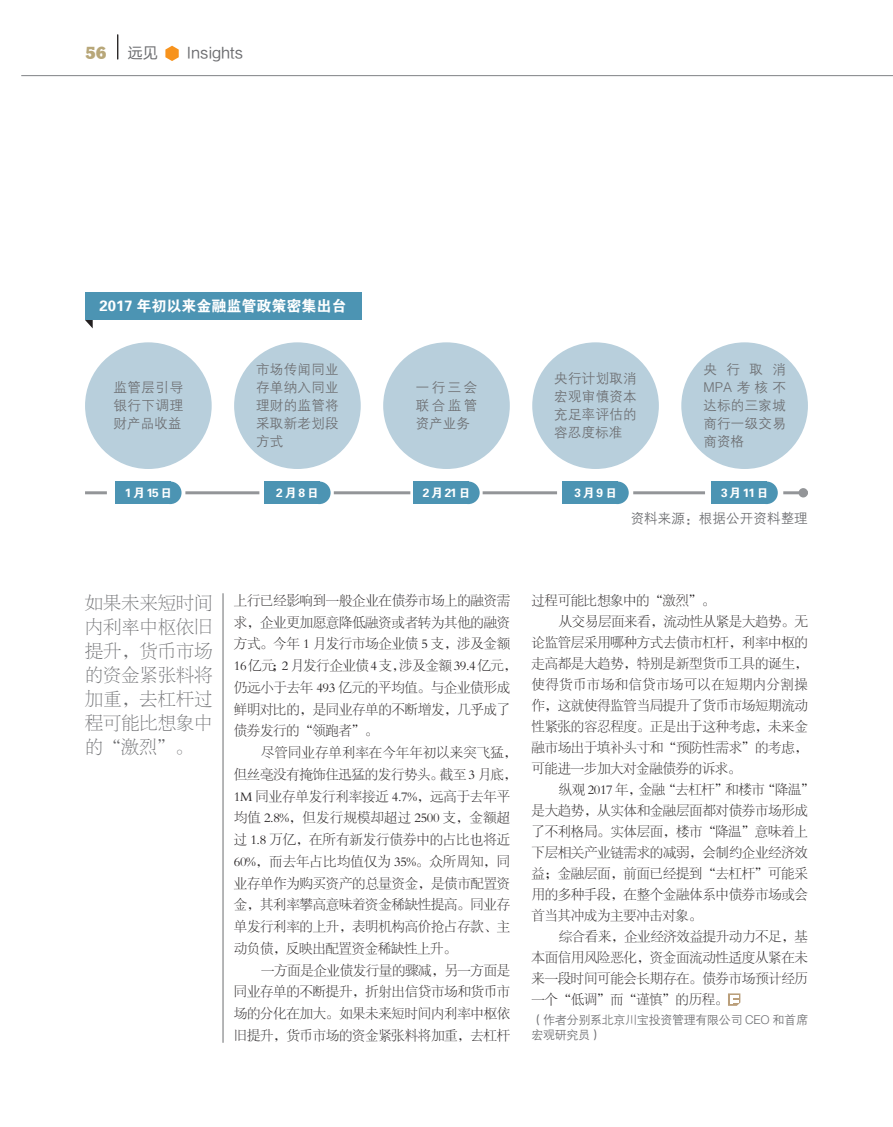
<style>
.page{position:relative;width:893px;height:1127px;background:#fff}
.page>*{position:absolute;margin:0;border:0;box-sizing:border-box;transform-origin:0 0}
.提文{font:18px/24px "FZBSJW GB1 0";letter-spacing:.015em;color:#6c6d70;text-align:justify}
.t1{font:800 16.95px "Stymie BT";color:#b8a779}
.t2{font:15px "FZDHTJW GB1 0";color:#fff}
.t3{font:15px "FZLTHJW GB1 0";color:#6c6d70}
.正文{font:13.5px/21.8px "FZSYJW GB1 0";letter-spacing:-.025em;color:#231f20}
.t4{font:13.5px/18px "FZZDXJW GB1 0";letter-spacing:.02em;color:#6c6d70;text-align:justify}
.t5{font:12px/15px "FZZDXJW GB1 0";letter-spacing:-.025em;color:#6c6d70}
.t6{font:12px "FZDHTJW GB1 0";letter-spacing:.13em;color:#fff}
.s1{font-family:"FZLTHJW GB1 0";font-weight:400;font-size:15px;color:#6c6d70}
</style>
<div class="page">
<hr style="left:21px;top:75px;width:872px;height:1px;background:#808285">
<svg style="left:117px;top:35px;width:1px;height:24px"></svg>
<svg style="left:165px;top:46px;width:14px;height:15px"></svg>
<svg style="left:728px;top:993px;width:12px;height:13px"></svg>
<hr style="left:223px;top:593px;width:1px;height:450px;background:#6c6d70">
<svg style="left:85px;top:320px;width:8px;height:8px"></svg>
<div style="left:85px;top:292px;width:276px;height:28px;background:#4c94b3"></div>
<div style="left:85px;top:342px;width:127px;height:127px;background:#b8cfdc;border-radius:50%"></div>
<div style="left:234px;top:342px;width:127px;height:127px;background:#b8cfdc;border-radius:50%"></div>
<div style="left:383px;top:342px;width:127px;height:127px;background:#b8cfdc;border-radius:50%"></div>
<div style="left:532px;top:342px;width:127px;height:127px;background:#b8cfdc;border-radius:50%"></div>
<div style="left:681px;top:342px;width:127px;height:127px;background:#b8cfdc;border-radius:50%"></div>
<div style="left:115px;top:481px;width:55px;height:23px;background:#4c94b3"></div>
<div style="left:159px;top:481px;width:23px;height:23px;background:#4c94b3;border-radius:50%"></div>
<div style="left:264px;top:481px;width:55px;height:23px;background:#4c94b3"></div>
<div style="left:308px;top:481px;width:23px;height:23px;background:#4c94b3;border-radius:50%"></div>
<div style="left:562px;top:481px;width:55px;height:23px;background:#4c94b3"></div>
<div style="left:606px;top:481px;width:23px;height:23px;background:#4c94b3;border-radius:50%"></div>
<div style="left:711px;top:481px;width:55px;height:23px;background:#4c94b3"></div>
<div style="left:755px;top:481px;width:23px;height:23px;background:#4c94b3;border-radius:50%"></div>
<div style="left:413px;top:481px;width:55px;height:23px;background:#4c94b3"></div>
<div style="left:457px;top:481px;width:23px;height:23px;background:#4c94b3;border-radius:50%"></div>
<hr style="left:185px;top:491px;width:74px;height:3px;background:#939598">
<hr style="left:85px;top:491px;width:22px;height:3px;background:#939598">
<hr style="left:334px;top:491px;width:76px;height:3px;background:#939598">
<hr style="left:483px;top:491px;width:74px;height:3px;background:#939598">
<hr style="left:633px;top:491px;width:72px;height:3px;background:#939598">
<hr style="left:783px;top:491px;width:25px;height:3px;background:#939598">
<div style="left:798px;top:488px;width:10px;height:9px;background:#939598;border-radius:50%"></div>
<p class="t1" style="left:85px;top:43px;width:74px">56 <span class="s1">远见</span></p>
<p class="t3" style="left:187px;top:45px;width:58px">Insights</p>
<p class="t2" style="left:99px;top:298px;width:249px">2017 年初以来金融监管政策密集出台</p>
<p class="t4" style="left:113px;top:379px;width:71px">监管层引导银行下调理财产品收益</p>
<p class="t4" style="left:256px;top:361px;width:84px">市场传闻同业存单纳入同业理财的监管将采取新老划段方式</p>
<p class="t4" style="left:416px;top:379px;width:63px">一行三会联合监管资产业务</p>
<p class="t4" style="left:554px;top:370px;width:84px">央行计划取消宏观审慎资本充足率评估的容忍度标准</p>
<p class="t4" style="left:703px;top:361px;width:84px">央行取消MPA考核不达标的三家城商行一级交易商资格</p>
<p class="t6" style="left:125px;top:486px;width:49px">1月15日</p>
<p class="t6" style="left:276px;top:486px;width:44px">2月8日</p>
<p class="t6" style="left:423px;top:486px;width:49px">2月21日</p>
<p class="t6" style="left:574px;top:486px;width:44px">3月9日</p>
<p class="t6" style="left:721px;top:486px;width:49px">3月11日</p>
<p class="t4" style="left:631px;top:510px;width:179px">资料来源：根据公开资料整理</p>
<p class="提文" style="left:85px;top:591px;width:129px">如果未来短时间内利率中枢依旧提升，货币市场的资金紧张料将加重，去杠杆过程可能比想象中的“激烈”。</p>
<p class="正文" style="left:234px;top:590px;width:285px">上行已经影响到一般企业在债券市场上的融资需求，企业更加愿意降低融资或者转为其他的融资方式。今年 1 月发行市场企业债 5 支，涉及金额<br>16亿元；2月发行企业债4支，涉及金额39.4亿元，仍远小于去年 493 亿元的平均值。与企业债形成鲜明对比的，是同业存单的不断增发，几乎成了债券发行的“领跑者”。</p>
<p class="正文" style="left:234px;top:742px;width:285px;text-indent:27px">尽管同业存单利率在今年年初以来突飞猛，但丝毫没有掩饰住迅猛的发行势头。截至 3 月底，<br>1M 同业存单发行利率接近 4.7%，远高于去年平均值 2.8%，但发行规模却超过 2500 支，金额超过 1.8 万亿，在所有新发行债券中的占比也将近<br>60%，而去年占比均值仅为 35%。众所周知，同业存单作为购买资产的总量资金，是债市配置资金，其利率攀高意味着资金稀缺性提高。同业存单发行利率的上升，表明机构高价抢占存款、主动负债，反映出配置资金稀缺性上升。</p>
<p class="正文" style="left:234px;top:959px;width:278px;text-align:justify;text-indent:27px">一方面是企业债发行量的骤减，另一方面是同业存单的不断提升，折射出信贷市场和货币市场的分化在加大。如果未来短时间内利率中枢依旧提升，货币市场的资金紧张料将加重，去杠杆</p>
<p class="正文" style="left:531px;top:590px;width:185px">过程可能比想象中的“激烈”。</p>
<p class="正文" style="left:531px;top:611px;width:278px;line-height:21px;text-align:justify;text-indent:27px">从交易层面来看，流动性从紧是大趋势。无论监管层采用哪种方式去债市杠杆，利率中枢的走高都是大趋势，特别是新型货币工具的诞生，使得货币市场和信贷市场可以在短期内分割操作，这就使得监管当局提升了货币市场短期流动性紧张的容忍程度。正是出于这种考虑，未来金融市场出于填补头寸和“预防性需求”的考虑，可能进一步加大对金融债券的诉求。</p>
<p class="正文" style="left:531px;top:779px;width:285px;line-height:21px;text-indent:27px">纵观 2017 年，金融“去杠杆”和楼市“降温”是大趋势，从实体和金融层面都对债券市场形成了不利格局。实体层面，楼市“降温”意味着上下层相关产业链需求的减弱，会制约企业经济效益；金融层面，前面已经提到“去杠杆”可能采用的多种手段，在整个金融体系中债券市场或会首当其冲成为主要冲击对象。</p>
<p class="正文" style="left:531px;top:926px;width:278px;line-height:21px;text-align:justify;text-indent:27px">综合看来，企业经济效益提升动力不足，基本面信用风险恶化，资金面流动性适度从紧在未来一段时间可能会长期存在。债券市场预计经历一个“低调”而“谨慎”的历程。</p>
<p class="t5" style="left:531px;top:1012px;width:278px">（作者分别系北京川宝投资管理有限公司 CEO 和首席宏观研究员）</p>
</div>
